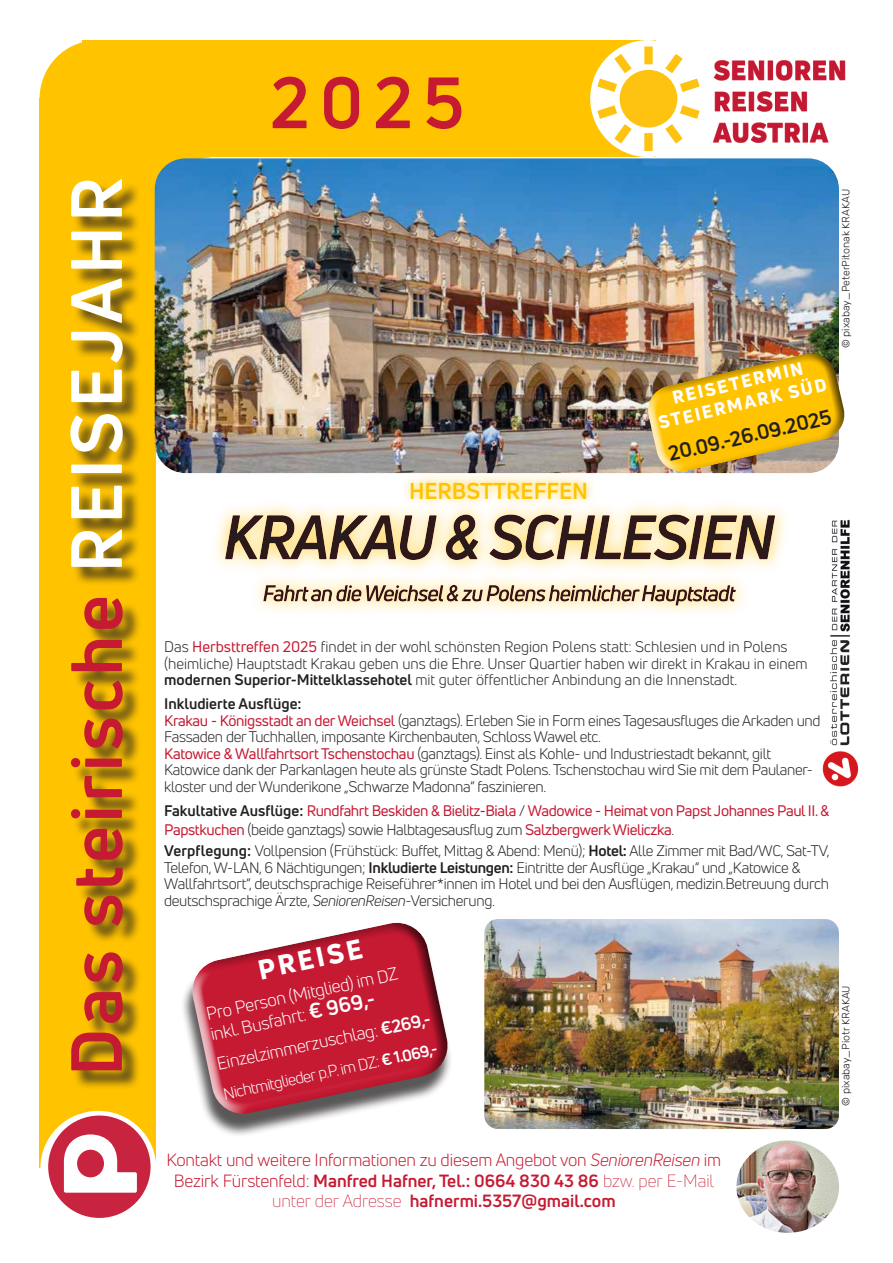
<style>
.page{position:relative;width:893px;height:1263px;background:#fff}
.page>*{position:absolute;margin:0;border:0;box-sizing:border-box;transform-origin:0 0}
.t1{font:700 70.8px "Uni Neue";letter-spacing:.05em;color:#c61932}
.t2{font:800 27.15px "Uni Neue";color:#fff}
.t3{font:700 22.5px "Uni Neue";color:#ffc300}
.t4{font:700 20.4px "Uni Neue";color:#231f20}
.t5{font:800 17.85px/21.5px "Uni Neue";color:#fff;text-align:center}
.t6{font:17.55px/20.7px "Uni Neue";color:#fff}
.t7{font:17.4px/20.4px "Uni Neue";letter-spacing:-.01em;color:#c61932;text-align:center}
.t8{font:15.9px "Uni Neue";color:#fff}
.t9{font:15px/16.5px "Uni Neue";letter-spacing:-.02em;color:#231f20}
.t10{font:15px/16.5px "Uni Neue";color:#231f20}
.t11{font:15px/19.5px "Uni Neue";letter-spacing:-.025em;color:#c61932}
.t12{font:700 15px "Uni Neue";color:#231f20}
.t13{font:300 10.5px "Rubik";color:#231f20}
.s1{color:#fff}
.s2{color:#c61932}
.s3{font-weight:700}
.s4{font-weight:700;color:#231f20}
.s5{color:#231f20}
.s6{font-style:italic}
.s7{font-weight:700;font-size:20.7px}
.s8{font-weight:300}
</style>
<div class="page">
<div style="left:82px;top:40px;width:574px;height:117px;background:#ffc300"></div>
<div style="left:40px;top:99px;width:116px;height:1069px;background:#ffc300"></div>
<div style="left:40px;top:40px;width:115px;height:117px;background:#ffc300;border-radius:50%"></div>
<div style="left:590px;top:40px;width:116px;height:117px;background:#fff;border-radius:50%"></div>
<div style="left:620px;top:70px;width:57px;height:58px;background:#fec210;border-radius:50%"></div>
<div style="left:644px;top:133px;width:9px;height:18px;background:#fec210"></div>
<svg style="left:597px;top:105px;width:34px;height:38px"></svg>
<svg style="left:597px;top:79px;width:20px;height:13px"></svg>
<svg style="left:614px;top:54px;width:17px;height:19px"></svg>
<div style="left:644px;top:46px;width:9px;height:18px;background:#fec210"></div>
<svg style="left:665px;top:54px;width:17px;height:19px"></svg>
<svg style="left:680px;top:79px;width:20px;height:13px"></svg>
<svg style="left:665px;top:105px;width:34px;height:38px"></svg>
<div style="left:40px;top:1111px;width:116px;height:114px;background:#fff;border-radius:50%"></div>
<svg style="left:48px;top:1115px;width:103px;height:103px"></svg>
<div style="left:72px;top:182px;width:70px;height:908px;background:#231f20;opacity:.75"></div>
<img style="left:822px;top:664px;width:37px;height:123px">
<img style="left:712px;top:59px;width:134px;height:83px">
<img style="left:484px;top:919px;width:355px;height:210px">
<img style="left:155px;top:158px;width:684px;height:315px">
<div style="left:158px;top:483px;width:702px;height:181px;background:#d1232a;opacity:.75"></div>
<img style="left:641px;top:346px;width:204px;height:128px">
<div style="left:181px;top:930px;width:272px;height:208px;background:#231f20;opacity:.75"></div>
<svg style="left:185px;top:930px;width:241px;height:190px"></svg>
<svg style="left:199px;top:922px;width:254px;height:197px;fill:#c61932"></svg>
<img style="left:736px;top:1140px;width:103px;height:93px">
<div style="left:401px;top:472px;width:195px;height:36px;background:#ffc300;opacity:.75"></div>
<p class="t1" style="left:52px;top:1076px;width:900px;rotate:-90deg">Das steirische <span class="s1">REISEJAHR</span></p>
<p class="t1" style="left:270px;top:58px;width:196px">2025</p>
<p class="t3" style="left:409px;top:476px;width:181px">HERBSTTREFFEN</p>
<p class="t5" style="left:651px;top:391px;width:174px;rotate:-13deg">REISETERMIN<br>STEIERMARK SÜD</p>
<p class="t4" style="left:665px;top:441px;width:168px;rotate:-13deg">20.09.-26.09.2025</p>
<p class="t13" style="left:838px;top:348px;width:161px;rotate:-90deg">© pixabay_PeterPitonak KRAKAU</p>
<p class="t10" style="left:164px;top:638px;width:645px">Das <span class="s2">Herbsttreffen 2025</span> findet in der wohl schönsten Region Polens statt: Schlesien und in Polens (heimliche) Hauptstadt Krakau geben uns die Ehre. Unser Quartier haben wir direkt in Krakau in einem <span class="s3">modernen Superior-Mittelklassehotel</span> mit guter öffentlicher Anbindung an die Innenstadt.</p>
<p class="t12" style="left:164px;top:694px;width:139px">Inkludierte Ausflüge:</p>
<p class="t9" style="left:164px;top:712px;width:658px"><span class="s2">Krakau - Königsstadt an der Weichsel</span> (ganztags). Erleben Sie in Form eines Tagesausfluges die Arkaden und<br>Fassaden der Tuchhallen, imposante Kirchenbauten, Schloss Wawel etc.</p>
<p class="t9" style="left:164px;top:745px;width:650px"><span class="s2">Katowice &amp; Wallfahrtsort Tschenstochau</span> (ganztags). Einst als Kohle- und Industriestadt bekannt, gilt<br>Katowice dank der Parkanlagen heute als grünste Stadt Polens. Tschenstochau wird Sie mit dem Paulaner&shy;kloster und der Wunderikone „Schwarze Madonna“ faszinieren.</p>
<p class="t11" style="left:164px;top:800px;width:667px"><span class="s4">Fakultative Ausflüge:</span> Rundfahrt Beskiden &amp; Bielitz-Biala <span class="s5">/</span> Wadowice - Heimat von Papst Johannes Paul II. &amp;<br>Papstkuchen <span class="s5">(beide ganztags) sowie Halbtagesausflug zum</span> Salzbergwerk Wieliczka<span class="s5">.</span></p>
<p class="t9" style="left:164px;top:842px;width:667px"><span class="s3">Verpflegung:</span> Vollpension (Frühstück: Buffet, Mittag &amp; Abend: Menü); <span class="s3">Hotel:</span> Alle Zimmer mit Bad/WC, Sat-TV, Telefon, W-LAN, 6 Nächtigungen; <span class="s3">Inkludierte Leistungen:</span> Eintritte der Ausflüge „Krakau“ und „Katowice &amp; Wallfahrtsort“, deutschsprachige Reiseführer*innen im Hotel und bei den Ausflügen, medizin.Betreuung durch deutschsprachige Ärzte, <span class="s6">SeniorenReisen</span>-Versicherung.</p>
<p class="t2" style="left:255px;top:952px;width:107px;rotate:-12deg">PREISE</p>
<p class="t6" style="left:204px;top:1004px;width:197px;rotate:-12deg">Pro Person (Mitglied) im DZ inkl. Busfahrt: <span class="s7">€ 969,-</span></p>
<p class="t6" style="left:215px;top:1053px;width:220px;rotate:-12deg">Einzelzimmerzuschlag: <span class="s3">€269,-</span></p>
<p class="t8" style="left:222px;top:1085px;width:220px;rotate:-12deg">Nichtmitglieder p.P. im DZ: <span class="s3">€ 1.069,-</span></p>
<p class="t13" style="left:838px;top:1106px;width:122px;rotate:-90deg">© pixabay_Piotr KRAKAU</p>
<p class="t7" style="left:166px;top:1149px;width:556px">Kontakt und weitere Informationen zu diesem Angebot von <span class="s6">SeniorenReisen</span> im<br>Bezirk Fürstenfeld: <span class="s3">Manfred Hafner, Tel.: 0664 830 43 86</span> <span class="s8">bzw. per E-Mail unter der Adresse</span> <span class="s3">hafnermi.5357@gmail.com</span></p>
</div>
